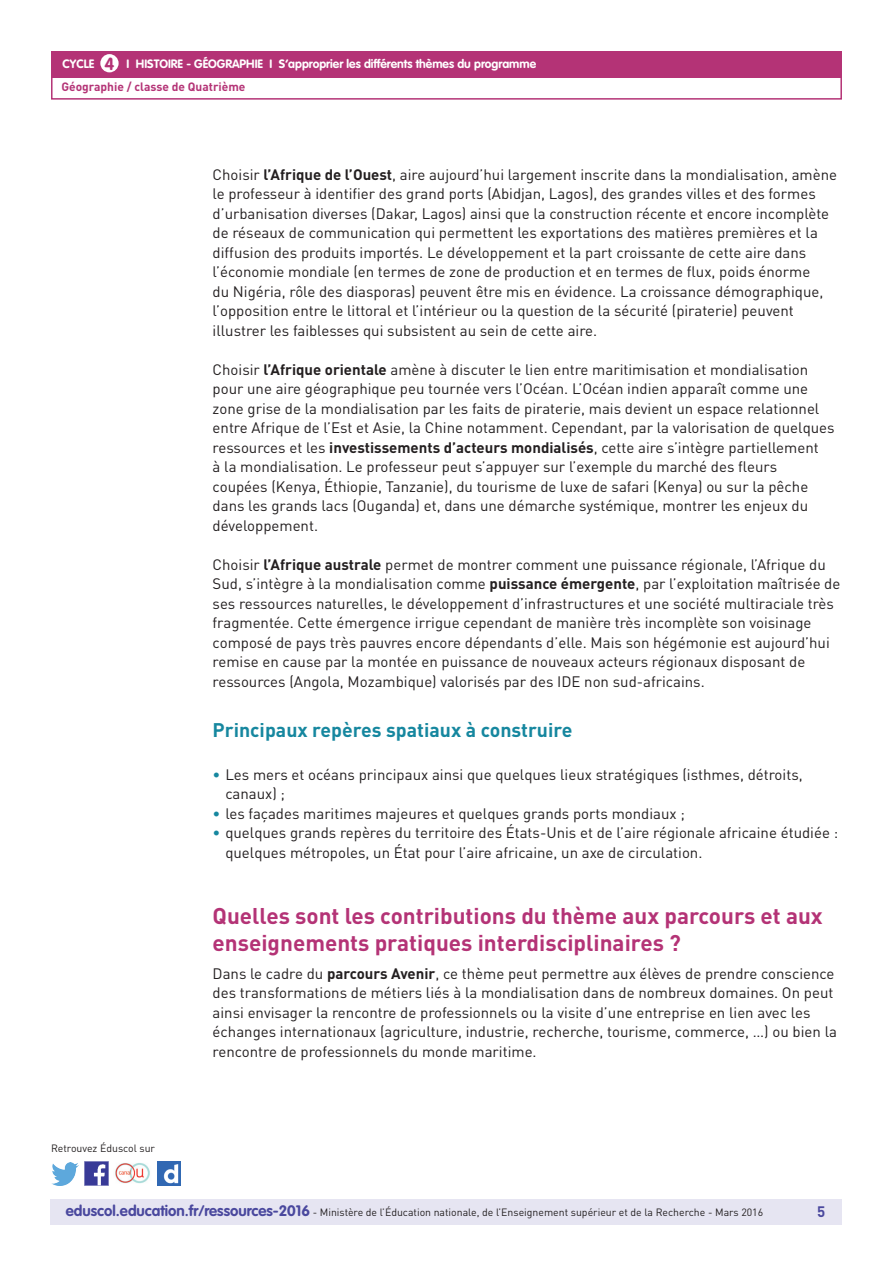
<style>
.page{position:relative;width:893px;height:1263px;background:#fff}
.page>*{position:absolute;margin:0;border:0;box-sizing:border-box;transform-origin:0 0}
.t1{font:700 22.5px/27px "DIN Pro";color:#b43376}
.t2{font:700 19.5px "DIN Pro";color:#16879f}
.t3{font:15px/19.5px "DIN Pro";color:#231f20}
.t4{font:700 15px "DIN Pro";color:#4a489e}
.t5{font:700 12px "VAG Rounded Std";color:#fff}
.t6{font:700 12px "DIN Pro";color:#b43376}
.t7{font:10.5px "DIN Pro";color:#231f20}
.s1{font-size:17.25px;color:#b43376}
.s2{font-weight:700}
.s3{color:#16879f}
.s4{font-family:"VAG Rounded Std";font-weight:700;font-size:15px;color:#4a489e}
</style>
<div class="page">
<div style="left:50px;top:1199px;width:791px;height:26px;background:#e6e5f2"></div>
<div style="left:51px;top:51px;width:791px;height:27px;background:#b43376"></div>
<div style="left:100px;top:54px;width:19px;height:18px;background:#fff;border-radius:50%"></div>
<div style="left:51px;top:75px;width:791px;height:25px;border:2px solid #b43376"></div>
<img style="left:85px;top:1162px;width:23px;height:23px">
<img style="left:51px;top:1163px;width:28px;height:22px">
<img style="left:158px;top:1162px;width:22px;height:23px">
<img style="left:115px;top:1163px;width:35px;height:21px">
<p class="t5" style="left:63px;top:57px;width:475px">CYCLE <span class="s1">4</span> I Histoire - Géographie I S’approprier les différents thèmes du programme</p>
<p class="t6" style="left:61px;top:79px;width:186px">Géographie / classe de Quatrième</p>
<p class="t3" style="left:213px;top:164px;width:626px">Choisir <span class="s2">l’Afrique de l’Ouest</span>, aire aujourd’hui largement inscrite dans la mondialisation, amène le professeur à identifier des grand ports (Abidjan, Lagos), des grandes villes et des formes d’urbanisation diverses (Dakar, Lagos) ainsi que la construction récente et encore incomplète de réseaux de communication qui permettent les exportations des matières premières et la diffusion des produits importés. Le développement et la part croissante de cette aire dans l’économie mondiale (en termes de zone de production et en termes de flux, poids énorme<br>du Nigéria, rôle des diasporas) peuvent être mis en évidence. La croissance démographique, l’opposition entre le littoral et l’intérieur ou la question de la sécurité (piraterie) peuvent illustrer les faiblesses qui subsistent au sein de cette aire.</p>
<p class="t3" style="left:213px;top:359px;width:623px">Choisir <span class="s2">l’Afrique orientale</span> amène à discuter le lien entre maritimisation et mondialisation pour une aire géographique peu tournée vers l’Océan. L’Océan indien apparaît comme une zone grise de la mondialisation par les faits de piraterie, mais devient un espace relationnel entre Afrique de l’Est et Asie, la Chine notamment. Cependant, par la valorisation de quelques ressources et les <span class="s2">investissements d’acteurs mondialisés</span>, cette aire s’intègre partiellement<br>à la mondialisation. Le professeur peut s’appuyer sur l’exemple du marché des fleurs coupées (Kenya, Éthiopie, Tanzanie), du tourisme de luxe de safari (Kenya) ou sur la pêche dans les grands lacs (Ouganda) et, dans une démarche systémique, montrer les enjeux du développement.</p>
<p class="t3" style="left:213px;top:554px;width:629px">Choisir <span class="s2">l’Afrique australe</span> permet de montrer comment une puissance régionale, l’Afrique du Sud, s’intègre à la mondialisation comme <span class="s2">puissance émergente</span>, par l’exploitation maîtrisée de ses ressources naturelles, le développement d’infrastructures et une société multiraciale très fragmentée. Cette émergence irrigue cependant de manière très incomplète son voisinage composé de pays très pauvres encore dépendants d’elle. Mais son hégémonie est aujourd’hui remise en cause par la montée en puissance de nouveaux acteurs régionaux disposant de ressources (Angola, Mozambique) valorisés par des IDE non sud-africains.</p>
<h2 class="t2" style="left:213px;top:717px;width:361px">Principaux repères spatiaux à construire</h2>
<p class="t3" style="left:225px;top:764px;width:579px;text-indent:-13px"><span class="s3">•</span> Les mers et océans principaux ainsi que quelques lieux stratégiques (isthmes, détroits, canaux) ;</p>
<p class="t3" style="left:213px;top:803px;width:474px"><span class="s3">•</span> les façades maritimes majeures et quelques grands ports mondiaux ;</p>
<p class="t3" style="left:225px;top:823px;width:614px;text-indent:-13px"><span class="s3">•</span> quelques grands repères du territoire des États-Unis et de l’aire régionale africaine étudiée : quelques métropoles, un État pour l’aire africaine, un axe de circulation.</p>
<p class="t7" style="left:51px;top:1141px;width:106px">Retrouvez Éduscol sur</p>
<h1 class="t1" style="left:213px;top:901px;width:612px">Quelles sont les contributions du thème aux parcours et aux enseignements pratiques interdisciplinaires ?</h1>
<p class="t3" style="left:213px;top:963px;width:626px">Dans le cadre du <span class="s2">parcours Avenir</span>, ce thème peut permettre aux élèves de prendre conscience des transformations de métiers liés à la mondialisation dans de nombreux domaines. On peut ainsi envisager la rencontre de professionnels ou la visite d’une entreprise en lien avec les échanges internationaux (agriculture, industrie, recherche, tourisme, commerce, …) ou bien la rencontre de professionnels du monde maritime.</p>
<p class="t7" style="left:66px;top:1205px;width:699px"><span class="s4">eduscol.education.fr/ressources-2016</span> - Ministère de l’Éducation nationale, de l’Enseignement supérieur et de la Recherche - Mars 2016</p>
<p class="t4" style="left:817px;top:1201px;width:10px">5</p>
</div>
